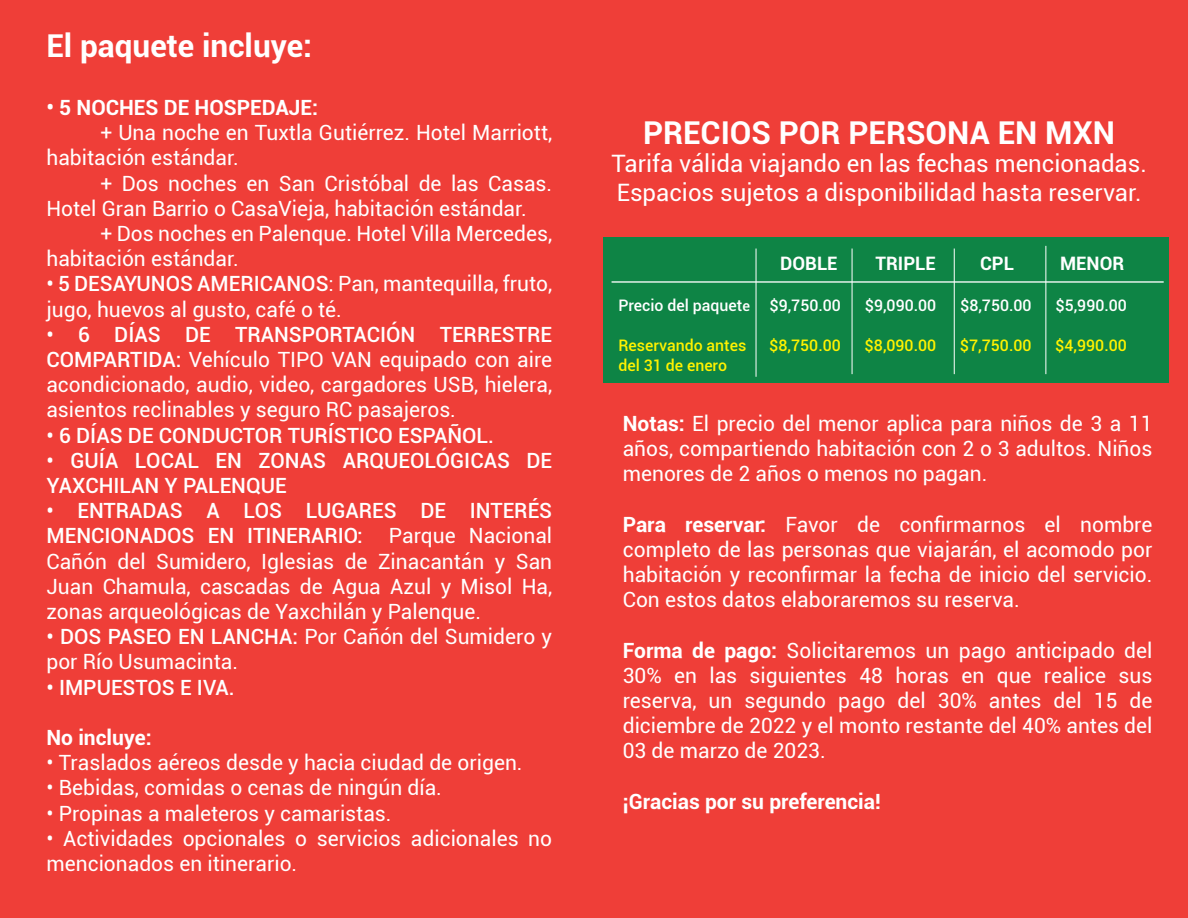
<style>
.page{position:relative;width:1188px;height:918px;background:#ef3e38}
.page>*{position:absolute;margin:0;border:0;box-sizing:border-box;transform-origin:0 0}
.t1{font:700 31.5px "Roboto";color:#fff}
.t2{font:24px/28.8px "Roboto";color:#fff}
.t3{font:21px/25.2px "Roboto";color:#fff}
.t4{font:500 21px/25.2px "Roboto";color:#fff}
.t5{font:700 21px "Roboto";color:#fff}
.t6{font:700 18.6px "Roboto";color:#fff}
.t7{font:500 15.9px "Roboto";color:#fff200}
.t8{font:500 15.9px "Roboto";color:#fff}
.s1{font-weight:500}
.s2{font-size:14.55px}
.s3{font-weight:700}
</style>
<div class="page">
<div style="left:603px;top:237px;width:565px;height:146px;background:#0e8445"></div>
<hr style="left:612px;top:281px;width:552px;height:2px;background:#fff">
<hr style="left:756px;top:249px;width:1px;height:128px;background:#fff">
<hr style="left:852px;top:249px;width:1px;height:125px;background:#fff">
<hr style="left:954px;top:249px;width:1px;height:125px;background:#fff">
<hr style="left:1045px;top:246px;width:1px;height:128px;background:#fff">
<h1 class="t1" style="left:46px;top:24px;width:267px">El paquete incluye:</h1>
<p class="t5" style="left:46px;top:93px;width:273px">• 5 NOCHES DE HOSPEDAJE:</p>
<p class="t3" style="left:46px;top:119px;width:507px;text-indent:54px">+ Una noche en Tuxtla Gutiérrez. Hotel Marriott, habitación estándar.</p>
<p class="t3" style="left:46px;top:170px;width:507px;text-indent:54px">+ Dos noches en San Cristóbal de las Casas.<br>Hotel Gran Barrio o CasaVieja, habitación estándar.</p>
<p class="t3" style="left:46px;top:220px;width:507px;text-indent:54px">+ Dos noches en Palenque. Hotel Villa Mercedes, habitación estándar.</p>
<p class="t3" style="left:46px;top:271px;width:507px"><span class="s1">• 5 DESAYUNOS AMERICANOS</span>: Pan, mantequilla, fruto, jugo, huevos al gusto, café o té.</p>
<p class="t3" style="left:46px;top:321px;width:507px;text-align:justify"><span class="s1">• 6 DÍAS DE TRANSPORTACIÓN TERRESTRE COMPARTIDA:</span> Vehículo TIPO VAN equipado con aire acondicionado, audio, video, cargadores USB, hielera, asientos reclinables y seguro RC pasajeros.</p>
<p class="t4" style="left:46px;top:422px;width:449px">• 6 DÍAS DE CONDUCTOR TURÍSTICO ESPAÑOL.</p>
<p class="t4" style="left:46px;top:447px;width:507px">• GUÍA LOCAL EN ZONAS ARQUEOLÓGICAS DE<br>YAXCHILAN Y PALENQUE</p>
<p class="t4" style="left:46px;top:497px;width:507px">• ENTRADAS A LOS LUGARES DE INTERÉS<br>MENCIONADOS EN ITINERARIO:</p>
<p class="t3" style="left:46px;top:523px;width:507px;text-align:justify;text-indent:343px">Parque Nacional Cañón del Sumidero, Iglesias de Zinacantán y San Juan Chamula, cascadas de Agua Azul y Misol Ha, zonas arqueológicas de Yaxchilán y Palenque.</p>
<p class="t3" style="left:46px;top:623px;width:507px"><span class="s1">• DOS PASEO EN LANCHA:</span> Por Cañón del Sumidero y por Río Usumacinta.</p>
<p class="t4" style="left:46px;top:674px;width:190px">• IMPUESTOS E IVA.</p>
<p class="t5" style="left:46px;top:723px;width:107px">No incluye:</p>
<p class="t3" style="left:46px;top:749px;width:478px">• Traslados aéreos desde y hacia ciudad de origen.</p>
<p class="t3" style="left:46px;top:775px;width:397px">• Bebidas, comidas o cenas de ningún día.</p>
<p class="t3" style="left:46px;top:800px;width:347px">• Propinas a maleteros y camaristas.</p>
<p class="t3" style="left:46px;top:825px;width:507px">• Actividades opcionales o servicios adicionales no mencionados en itinerario.</p>
<h1 class="t1" style="left:643px;top:110px;width:474px">PRECIOS POR PERSONA EN MXN</h1>
<p class="t2" style="left:611px;top:149px;width:537px">Tarifa válida viajando en las fechas mencionadas.<br>Espacios sujetos a disponibilidad hasta reservar.</p>
<p class="t6" style="left:780px;top:250px;width:59px">DOBLE</p>
<p class="t6" style="left:876px;top:250px;width:62px">TRIPLE</p>
<p class="t6" style="left:980px;top:250px;width:35px">CPL</p>
<p class="t6" style="left:1060px;top:250px;width:66px">MENOR</p>
<p class="t8" style="left:618px;top:295px;width:224px">Precio del paquet<span class="s2">e</span> $9,750.00</p>
<p class="t8" style="left:865px;top:295px;width:73px">$9,090.00</p>
<p class="t8" style="left:960px;top:295px;width:73px">$8,750.00</p>
<p class="t8" style="left:1055px;top:295px;width:73px">$5,990.00</p>
<p class="t7" style="left:618px;top:334px;width:129px">Reservando antes</p>
<p class="t7" style="left:769px;top:334px;width:73px">$8,750.00</p>
<p class="t7" style="left:865px;top:334px;width:73px">$8,090.00</p>
<p class="t7" style="left:960px;top:334px;width:73px">$7,750.00</p>
<p class="t7" style="left:1055px;top:334px;width:73px">$4,990.00</p>
<p class="t7" style="left:618px;top:354px;width:110px">del 31 de enero</p>
<p class="t3" style="left:623px;top:410px;width:531px;text-align:justify"><span class="s3">Notas:</span> El precio del menor aplica para niños de 3 a 11 años, compartiendo habitación con 2 o 3 adultos. Niños menores de 2 años o menos no pagan.</p>
<p class="t3" style="left:623px;top:511px;width:531px;text-align:justify"><span class="s3">Para reservar:</span> Favor de confirmarnos el nombre completo de las personas que viajarán, el acomodo por habitación y reconfirmar la fecha de inicio del servicio.<br>Con estos datos elaboraremos su reserva.</p>
<p class="t3" style="left:623px;top:637px;width:531px;text-align:justify"><span class="s3">Forma de pago:</span> Solicitaremos un pago anticipado del 30% en las siguientes 48 horas en que realice sus reserva, un segundo pago del 30% antes del 15 de diciembre de 2022 y el monto restante del 40% antes del 03 de marzo de 2023.</p>
<p class="t5" style="left:623px;top:786px;width:260px">¡Gracias por su preferencia!</p>
</div>
